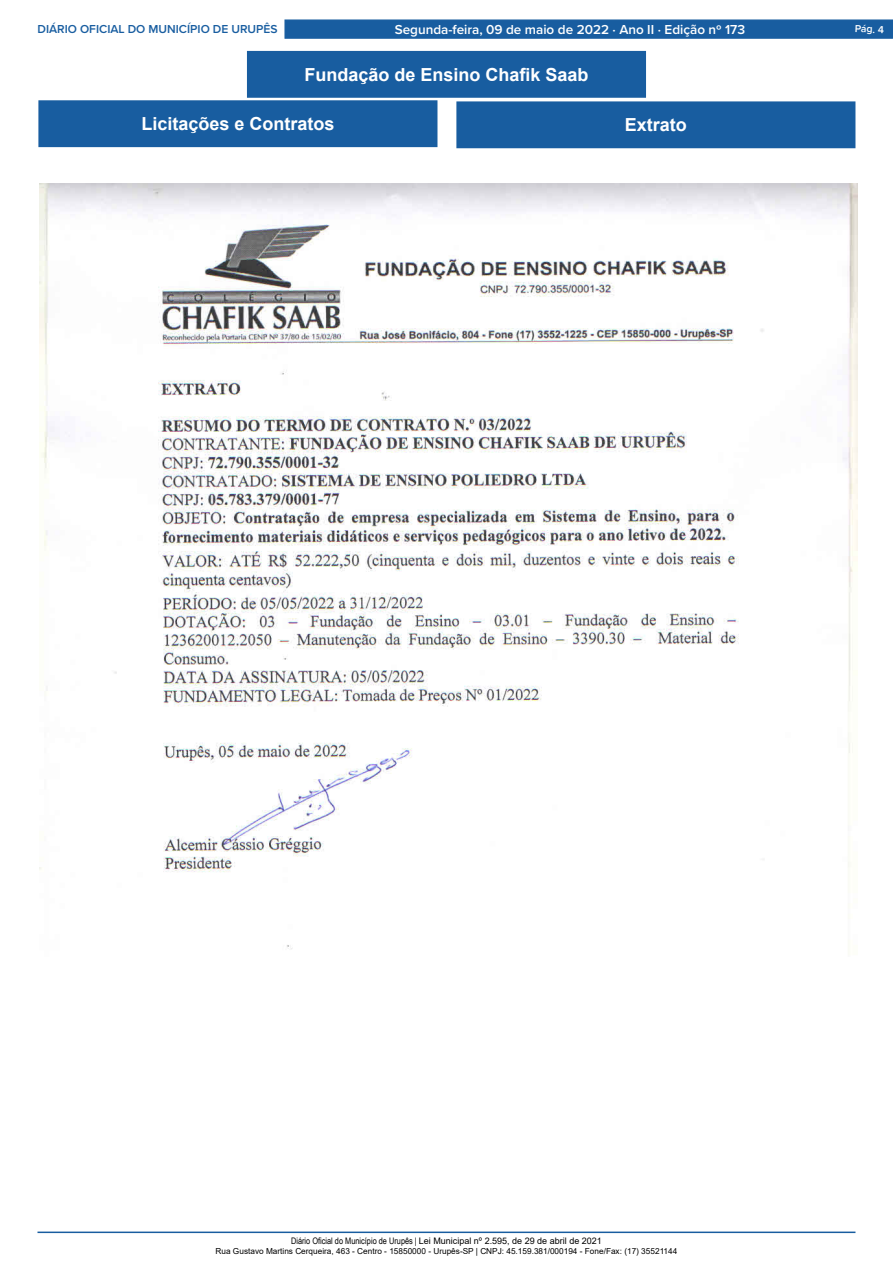
<style>
.page{position:relative;width:893px;height:1263px;background:#fff}
.page>*{position:absolute;margin:0;border:0;box-sizing:border-box;transform-origin:0 0}
.t1{font:700 18px "Arial";color:#fff}
.t2{font:600 13.5px "Proxima Nova";color:#fff}
.t3{font:600 12px "Proxima Nova";color:#185da0}
.t4{font:600 10.5px "Proxima Nova";color:#fff}
.t5{font:9px "Arial";color:#000}
.t6{font:8.25px "Arial";color:#000}
.s1{font-family:"Arial Narrow"}
</style>
<div class="page">
<hr style="left:38px;top:1231px;width:817px;height:2px;background:#185da0">
<div style="left:284px;top:19px;width:609px;height:20px;background:#185da0;border:1px solid #185da0"></div>
<div style="left:247px;top:51px;width:398px;height:46px;background:#185da0"></div>
<div style="left:247px;top:51px;width:399px;height:47px;border:1px solid #185da0"></div>
<div style="left:39px;top:101px;width:398px;height:46px;background:#185da0"></div>
<div style="left:38px;top:100px;width:399px;height:47px;border:1px solid #185da0"></div>
<div style="left:457px;top:102px;width:398px;height:46px;background:#185da0"></div>
<div style="left:456px;top:101px;width:399px;height:47px;border:1px solid #185da0"></div>
<img style="left:40px;top:183px;width:818px;height:766px">
<h3 class="t3" style="left:38px;top:20px;width:242px">DIÁRIO OFICIAL DO MUNICÍPIO DE URUPÊS</h3>
<h2 class="t2" style="left:395px;top:19px;width:352px">Segunda-feira, 09 de maio de 2022 ⋅ Ano II ⋅ Edição nº 173</h2>
<p class="t4" style="left:855px;top:21px;width:31px;rotate:2deg">Pág. 4</p>
<p class="t1" style="left:304px;top:62px;width:286px">Fundação de Ensino Chafik Saab</p>
<p class="t1" style="left:141px;top:111px;width:195px">Licitações e Contratos</p>
<p class="t1" style="left:625px;top:112px;width:64px">Extrato</p>
<p class="t5" style="left:291px;top:1235px;width:312px"><span class="s1">Diário Oficial do Município de Urupês |</span> Lei Municipal nº 2.595, de 29 de abril de 2021</p>
<p class="t6" style="left:216px;top:1245px;width:463px">Rua Gustavo Martins Cerqueira, 463 - Centro - 15850000 - Urupês-SP | CNPJ: 45.159.381/000194 - Fone/Fax: (17) 35521144</p>
</div>
